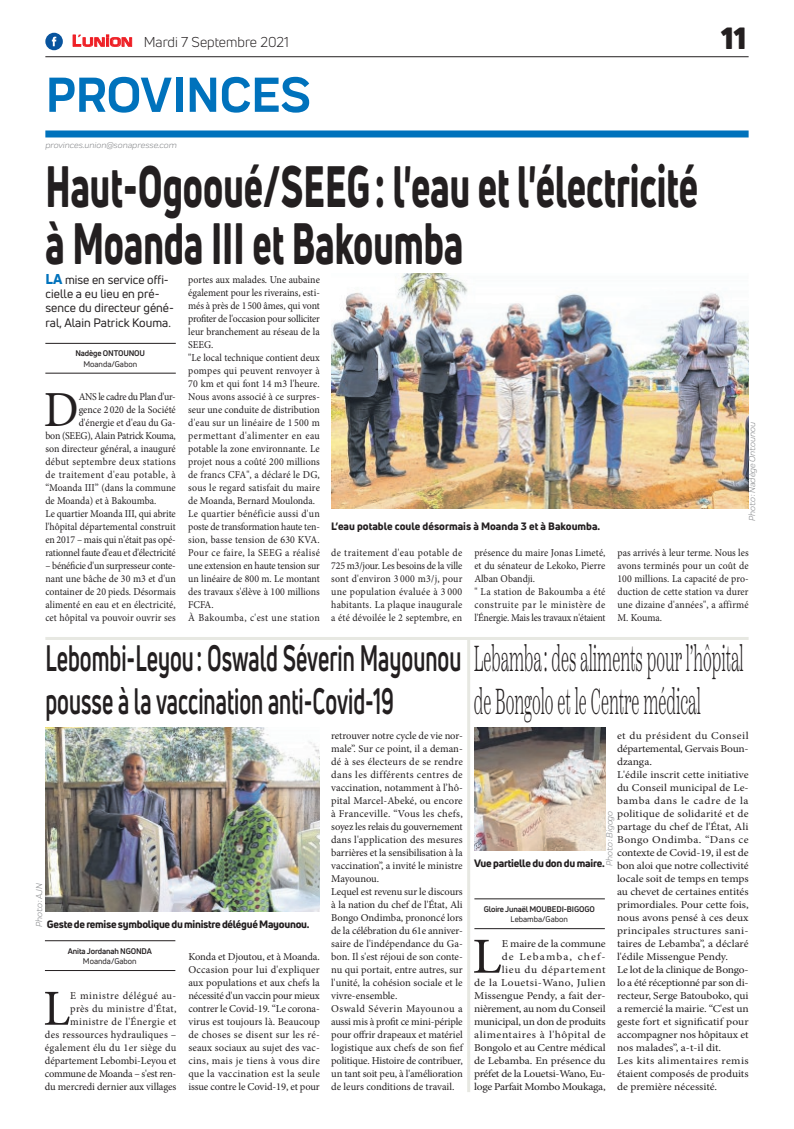
<style>
.page{position:relative;width:794px;height:1129px;background:#fff}
.page>*{position:absolute;margin:0;border:0;box-sizing:border-box;transform-origin:0 0}
.t1{font:800 57px/57px "Uni Neue";color:#231f20;scale:.64 1}
.t2{font:700 51px "Praktika";color:#0072bc}
.t3{font:50.5px "Minion Pro";color:#231f20}
.t4{font:50.5px "Minion Pro";color:#231f20;scale:1.09 1}
.t5{font:50.5px "Minion Pro";color:#231f20;scale:.94 1}
.t6{font:700 36px/43.2px "Uni Neue";color:#231f20;scale:.6 1}
.t7{font:300 36px "Scotch Text";color:#231f20;scale:.43 1}
.t8{font:900 30px "Uni Neue";color:#231f20}
.t9{font:14px "Uni Neue";color:#231f20}
.t10{font:12px/14.4px "Uni Neue";color:#231f20}
.t11{font:10.5px/13px "Minion Pro";color:#231f20;text-align:justify;scale:.94 1}
.t12{font:10.5px/13px "Minion Pro";color:#231f20;text-align:right}
.t13{font:10.5px/13px "Minion Pro";color:#231f20;text-align:right;scale:1.09 1}
.t14{font:800 10.5px "Uni Neue";letter-spacing:-.025em;color:#231f20}
.t15{font:800 10.5px "Uni Neue";color:#231f20}
.t16{font:10.5px "Minion Pro";letter-spacing:-.02em;color:#231f20;scale:.94 1}
.t17{font:10.5px "Minion Pro";letter-spacing:.035em;color:#231f20;scale:.94 1}
.t18{font:10.5px "Minion Pro";letter-spacing:.045em;color:#231f20;scale:.94 1}
.t19{font:10.5px "Minion Pro";letter-spacing:-.03em;color:#231f20;scale:.94 1}
.t20{font:italic 9px "Praktika";color:#818386}
.t21{font:700 8px "Uni Neue";letter-spacing:-.02em;color:#231f20}
.t22{font:8px "Uni Neue";color:#231f20}
.s1{font-family:"Eurostile";font-weight:600;font-size:15px;color:#ee1d23}
.s2{font-family:"Eurostile";font-weight:600;font-size:11.4px;color:#ee1d23}
.s3{font-weight:800;font-size:14px;color:#0072bc}
.s4{font-family:"Scotch Text";font-weight:300}
</style>
<div class="page">
<div style="left:45px;top:130px;width:703px;height:7px;background:#0072bc"></div>
<hr style="left:45px;top:56px;width:703px;height:1px;background:#231f20">
<svg style="left:72px;top:34px;width:60px;height:13px"></svg>
<div style="left:45px;top:33px;width:18px;height:17px;background:#08549e;border-radius:50%"></div>
<svg style="left:52px;top:37px;width:4px;height:9px"></svg>
<hr style="left:45px;top:969px;width:130px;height:1px;background:#231f20">
<hr style="left:45px;top:940px;width:130px;height:1px;background:#231f20">
<img style="left:45px;top:727px;width:275px;height:184px">
<hr style="left:474px;top:927px;width:131px;height:1px;background:#231f20">
<hr style="left:474px;top:898px;width:131px;height:1px;background:#231f20">
<img style="left:474px;top:727px;width:131px;height:123px">
<hr style="left:45px;top:637px;width:703px;height:3px;background:#e7e8e2">
<hr style="left:467px;top:639px;width:3px;height:452px;background:#e7e8e2">
<hr style="left:45px;top:372px;width:131px;height:1px;background:#231f20">
<hr style="left:45px;top:343px;width:131px;height:1px;background:#231f20">
<img style="left:331px;top:273px;width:417px;height:235px">
<h3 class="t9" style="left:72px;top:33px;width:218px"><span class="s1">L</span><span class="s2">UNION</span> Mardi 7 Septembre 2021</h3>
<h2 class="t2" style="left:46px;top:54px;width:266px">PROVINCES</h2>
<p class="t20" style="left:45px;top:139px;width:133px">provinces.union@sonapresse.com</p>
<h3 class="t8" style="left:721px;top:17px;width:27px">11</h3>
<h1 class="t1" style="left:46px;top:157px;width:1021px">Haut-Ogooué/SEEG: l'eau et l'électricité à Moanda III et Bakoumba</h1>
<p class="t10" style="left:46px;top:272px;width:130px"><span class="s3">LA</span> mise en service offi&shy;cielle a eu lieu en pré&shy;sence du directeur géné&shy;ral, Alain Patrick Kouma.</p>
<p class="t21" style="left:75px;top:348px;width:71px">Nadège ONTOUNOU</p>
<p class="t22" style="left:83px;top:359px;width:55px">Moanda/Gabon</p>
<p class="t11" style="left:188px;top:273px;width:141px;text-align:left">portes aux malades. Une aubaine également pour les riverains, esti&shy;més à près de 1500 âmes, qui vont profiter de l'occasion pour solliciter leur branchement au réseau de la<br>SEEG.<br>"Le local technique contient deux pompes qui peuvent renvoyer à<br>70 km et qui font 14 m3 l'heure.<br>Nous avons associé à ce surpres&shy;seur une conduite de distribution d'eau sur un linéaire de 1 500 m permettant d'alimenter en eau potable la zone environnante. Le projet nous a coûté 200 millions de francs CFA", a déclaré le DG, sous le regard satisfait du maire de Moanda, Bernard Moulonda.<br>Le quartier bénéficie aussi d'un poste de transformation haute ten&shy;sion, basse tension de 630 KVA.<br>Pour ce faire, la SEEG a réalisé une extension en haute tension sur un linéaire de 800 m. Le montant des travaux s'élève à 100 millions<br>FCFA.<br>À Bakoumba, c'est une station</p>
<h3 class="t5" style="left:44px;top:376px;width:39px">D</h3>
<p class="t19" style="left:79px;top:390px;width:105px">ANS le cadre du Plan d'ur-</p>
<p class="t11" style="left:79px;top:403px;width:105px">gence 2 020 de la Société</p>
<p class="t11" style="left:79px;top:416px;width:105px">d'énergie et d'eau du Ga-</p>
<p class="t16" style="left:45px;top:429px;width:140px">bon (SEEG), Alain Patrick Kouma,</p>
<p class="t11" style="left:45px;top:442px;width:140px">son directeur général, a inauguré</p>
<p class="t17" style="left:45px;top:455px;width:140px">début septembre deux stations</p>
<p class="t18" style="left:45px;top:468px;width:140px">de traitement d'eau potable, à</p>
<p class="t11" style="left:45px;top:481px;width:140px">“Moanda III” (dans la commune</p>
<p class="t11" style="left:45px;top:494px;width:120px">de Moanda) et à Bakoumba.</p>
<p class="t11" style="left:45px;top:507px;width:140px">Le quartier Moanda III, qui abrite</p>
<p class="t11" style="left:45px;top:520px;width:140px">l'hôpital départemental construit</p>
<p class="t11" style="left:45px;top:533px;width:140px">en 2017 – mais qui n'était pas opé-</p>
<p class="t11" style="left:45px;top:546px;width:140px">rationnel faute d'eau et d'électricité</p>
<p class="t11" style="left:45px;top:559px;width:140px">– bénéficie d'un surpresseur conte&shy;nant une bâche de 30 m3 et d'un container de 20 pieds. Désormais alimenté en eau et en électricité, cet hôpital va pouvoir ouvrir ses</p>
<p class="t20" style="left:746px;top:521px;width:101px;rotate:-90deg">Photo : Nadège Ontounou</p>
<p class="t15" style="left:331px;top:519px;width:270px">L’eau potable coule désormais à Moanda 3 et à Bakoumba.</p>
<p class="t11" style="left:331px;top:546px;width:141px">de traitement d'eau potable de 725 m3/jour. Les besoins de la ville sont d'environ 3 000 m3/j, pour une population évaluée à 3 000 habitants. La plaque inaugurale a été dévoilée le 2 septembre, en</p>
<p class="t11" style="left:474px;top:546px;width:141px;text-align:left">présence du maire Jonas Limeté, et du sénateur de Lekoko, Pierre<br>Alban Obandji.<br>" La station de Bakoumba a été construite par le ministère de l'Énergie. Mais les travaux n'étaient</p>
<p class="t11" style="left:617px;top:546px;width:141px">pas arrivés à leur terme. Nous les avons terminés pour un coût de 100 millions. La capacité de pro&shy;duction de cette station va durer une dizaine d'années", a affirmé M. Kouma.</p>
<h3 class="t6" style="left:45px;top:636px;width:1165px">Lebombi-Leyou: Oswald Séverin Mayounou <span class="s4">Lebamba: des aliments pour l’hôpital </span>pousse à la vaccination anti-Covid-19</h3>
<h3 class="t7" style="left:474px;top:680px;width:529px">de Bongolo et le Centre médical</h3>
<p class="t20" style="left:33px;top:926px;width:45px;rotate:-90deg">Photo : AJN</p>
<p class="t14" style="left:47px;top:917px;width:264px">Geste de remise symbolique du ministre délégué Mayounou.</p>
<p class="t21" style="left:68px;top:945px;width:85px">Anita Jordanah NGONDA</p>
<p class="t22" style="left:83px;top:956px;width:55px">Moanda/Gabon</p>
<p class="t12" style="left:45px;top:988px;width:133px">E ministre délégué au-<br>près du ministre d'État, ministre de l'Énergie et<br>des ressources hydrauliques – également élu du 1er siège du département Lebombi-Leyou et commune de Moanda – s'est ren&shy;du mercredi dernier aux villages</p>
<h3 class="t3" style="left:43px;top:974px;width:29px">L</h3>
<p class="t12" style="left:188px;top:949px;width:133px;text-align:justify">Konda et Djoutou, et à Moanda.<br>Occasion pour lui d'expliquer aux populations et aux chefs la nécessité d'un vaccin pour mieux contrer le Covid-19. “Le corona&shy;virus est toujours là. Beaucoup de choses se disent sur les ré&shy;seaux sociaux au sujet des vac&shy;cins, mais je tiens à vous dire que la vaccination est la seule issue contre le Covid-19, et pour</p>
<p class="t12" style="left:331px;top:728px;width:133px;text-align:left">retrouver notre cycle de vie nor&shy;male”. Sur ce point, il a deman&shy;dé à ses électeurs de se rendre dans les différents centres de vaccination, notamment à l’hô&shy;pital Marcel-Abeké, ou encore à Franceville. “Vous les chefs, soyez les relais du gouvernement dans l'application des mesures barrières et la sensibilisation à la vaccination”, a invité le ministre<br>Mayounou.<br>Lequel est revenu sur le discours à la nation du chef de l'État, Ali<br>Bongo Ondimba, prononcé lors de la célébration du 61e anniver&shy;saire de l'indépendance du Ga&shy;bon. Il s'est réjoui de son conte&shy;nu qui portait, entre autres, sur l'unité, la cohésion sociale et le vivre-ensemble.<br>Oswald Séverin Mayounou a aussi mis à profit ce mini-périple pour offrir drapeaux et matériel logistique aux chefs de son fief politique. Histoire de contribuer, un tant soit peu, à l'amélioration de leurs conditions de travail.</p>
<p class="t13" style="left:617px;top:728px;width:122px;text-align:left">et du président du Conseil départemental, Gervais Boun&shy;dzanga.<br>L'édile inscrit cette initiative du Conseil municipal de Le&shy;bamba dans le cadre de la politique de solidarité et de partage du chef de l'État, Ali<br>Bongo Ondimba. “Dans ce contexte de Covid-19, il est de bon aloi que notre collectivité locale soit de temps en temps au chevet de certaines entités primordiales. Pour cette fois, nous avons pensé à ces deux principales structures sani&shy;taires de Lebamba”, a déclaré l'édile Missengue Pendy.<br>Le lot de la clinique de Bongo&shy;lo a été réceptionné par son di&shy;recteur, Serge Batouboko, qui a remercié la mairie. “C'est un geste fort et significatif pour accompagner nos hôpitaux et nos malades”, a-t-il dit.<br>Les kits alimentaires remis étaient composés de produits de première nécessité.</p>
<p class="t20" style="left:603px;top:865px;width:57px;rotate:-90deg">Photo : Bigogo</p>
<p class="t14" style="left:474px;top:855px;width:132px">Vue partielle du don du maire.</p>
<p class="t21" style="left:484px;top:903px;width:113px">Gloire Junaël MOUBEDI-BIGOGO</p>
<p class="t22" style="left:510px;top:914px;width:59px">Lebamba/Gabon</p>
<p class="t13" style="left:474px;top:936px;width:122px">E maire de la commune<br>de Lebamba, chef-<br>lieu du département<br>de la Louetsi-Wano, Julien<br>Missengue Pendy, a fait der&shy;nièrement, au nom du Conseil municipal, un don de produits alimentaires à l'hôpital de<br>Bongolo et au Centre médical de Lebamba. En présence du préfet de la Louetsi-Wano, Eu&shy;loge Parfait Mombo Moukaga,</p>
<h3 class="t4" style="left:472px;top:922px;width:29px">L</h3>
</div>
